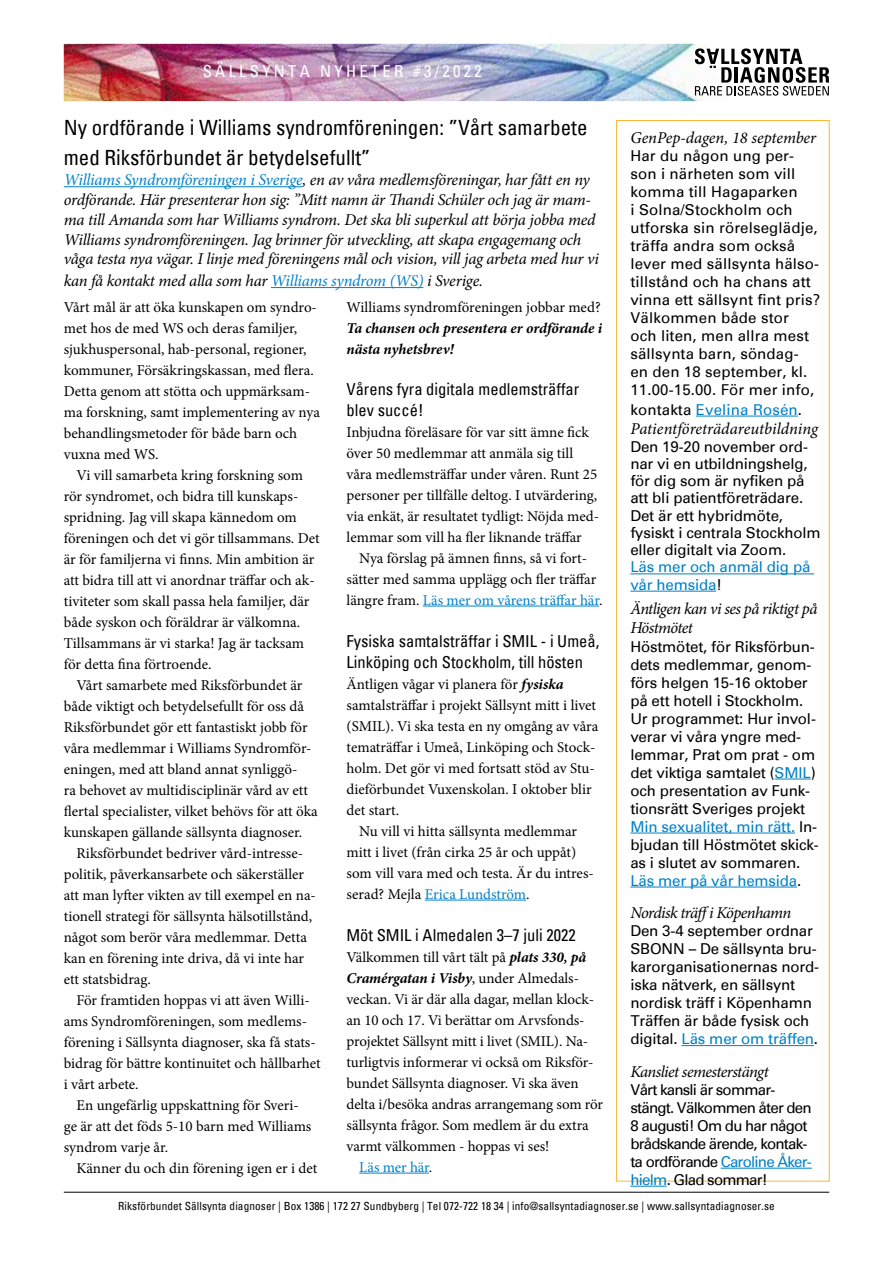
<style>
.page{position:relative;width:893px;height:1263px;background:#fff}
.page>*{position:absolute;margin:0;border:0;box-sizing:border-box;transform-origin:0 0}
.t1{font:condensed 21px/30px "Univers";color:#000}
.t2{font:italic 16.5px/19.8px "Minion Pro";letter-spacing:-.02em;color:#000}
.t3{font:condensed 16.5px/21px "Univers";color:#000}
.t4{font:italic 16.5px/19.8px "Minion Pro";letter-spacing:-.04em;color:#000}
.t5{font:italic 16.5px "Minion Pro";color:#000}
.t6{font:condensed 16.5px "Univers";letter-spacing:.2em;color:#fff}
.t7{font:italic 16.5px "Minion Pro";letter-spacing:-.045em;color:#000}
.t8{font:15px/21px "Minion Pro";letter-spacing:-.005em;color:#000}
.t9{font:15px/18px "Univers";letter-spacing:-.01em;color:#000}
.t10{font:15px/18px "Univers";letter-spacing:.01em;color:#000}
.t11{font:15px/18px "Univers";letter-spacing:-.05em;color:#000}
.t12{font:italic 700 15px/21px "Minion Pro";letter-spacing:-.005em;color:#000}
.t13{font:15px/17.2px "Univers";letter-spacing:-.01em;color:#0081c6}
.t14{font:15px "Univers";letter-spacing:.01em;color:#0081c6}
.t15{font:15px "Minion Pro";letter-spacing:-.01em;color:#0081c6}
.t16{font:condensed 11.25px "Univers";letter-spacing:.01em;color:#000}
.s1{color:#0081c6}
.s2{font-weight:700;font-style:italic}
.s3{font-weight:400;font-style:normal}
.s4{color:#000}
</style>
<div class="page">
<hr style="left:64px;top:1192px;width:765px;height:1px;background:#000">
<div style="left:616px;top:120px;width:214px;height:1061px;border:1px solid #f7b738"></div>
<img style="left:64px;top:44px;width:36px;height:57px">
<img style="left:100px;top:44px;width:288px;height:57px">
<img style="left:388px;top:44px;width:320px;height:57px">
<img style="left:676px;top:85px;width:32px;height:16px">
<svg style="left:695px;top:48px;width:134px;height:48px"></svg>
<hr style="left:64px;top:186px;width:239px;height:1px;background:#0081c6">
<hr style="left:271px;top:287px;width:152px;height:1px;background:#0081c6">
<hr style="left:423px;top:606px;width:176px;height:1px;background:#0081c6">
<hr style="left:425px;top:900px;width:101px;height:1px;background:#0081c6">
<hr style="left:359px;top:1173px;width:70px;height:1px;background:#0081c6">
<hr style="left:696px;top:416px;width:102px;height:1px;background:#0081c6">
<hr style="left:630px;top:573px;width:184px;height:1px;background:#0081c6">
<hr style="left:630px;top:591px;width:86px;height:1px;background:#0081c6">
<hr style="left:775px;top:779px;width:36px;height:1px;background:#0081c6">
<hr style="left:630px;top:833px;width:165px;height:1px;background:#0081c6">
<hr style="left:630px;top:887px;width:167px;height:1px;background:#0081c6">
<hr style="left:682px;top:1045px;width:132px;height:1px;background:#0081c6">
<hr style="left:721px;top:1168px;width:91px;height:1px;background:#0081c6">
<hr style="left:630px;top:1186px;width:37px;height:1px;background:#0081c6">
<p class="t6" style="left:203px;top:61px;width:280px">sällsynta nyheter #3/2022</p>
<h1 class="t1" style="left:64px;top:112px;width:525px">Ny ordförande i Williams syndromföreningen: ”Vårt samarbete med Riksförbundet är betydelsefullt”</h1>
<p class="t2" style="left:64px;top:170px;width:537px"><span class="s1">Williams Syndromföreningen i Sverige</span>, en av våra medlemsföreningar, har fått en ny ordförande. Här presenterar hon sig: ”Mitt namn är Thandi Schüler och jag är mam&shy;ma till Amanda som har Williams syndrom. Det ska bli superkul att börja jobba med Williams syndromföreningen. Jag brinner för utveckling, att skapa engagemang och våga testa nya vägar. I linje med föreningens mål och vision, vill jag arbeta med hur vi</p>
<p class="t2" style="left:64px;top:271px;width:421px">kan få kontakt med alla som har <span class="s1">Williams syndrom (WS)</span> i Sverige.</p>
<p class="t8" style="left:64px;top:296px;width:258px">Vårt mål är att öka kunskapen om syndro&shy;met hos de med WS och deras familjer, sjukhuspersonal, hab-personal, regioner, kommuner, Försäkringskassan, med flera.<br>Detta genom att stötta och uppmärksam&shy;ma forskning, samt implementering av nya behandlingsmetoder för både barn och vuxna med WS.</p>
<p class="t8" style="left:64px;top:464px;width:258px;text-indent:13px">Vi vill samarbeta kring forskning som rör syndromet, och bidra till kunskaps&shy;spridning. Jag vill skapa kännedom om föreningen och det vi gör tillsammans. Det är för familjerna vi finns. Min ambition är att bidra till att vi anordnar träffar och ak&shy;tiviteter som skall passa hela familjer, där både syskon och föräldrar är välkomna.<br>Tillsammans är vi starka! Jag är tacksam för detta fina förtroende.</p>
<p class="t8" style="left:64px;top:674px;width:255px;text-indent:13px">Vårt samarbete med Riksförbundet är både viktigt och betydelsefullt för oss då Riksförbundet gör ett fantastiskt jobb för våra medlemmar i Williams Syndromför&shy;eningen, med att bland annat synliggö-<br>ra behovet av multidisciplinär vård av ett flertal specialister, vilket behövs för att öka kunskapen gällande sällsynta diagnoser.</p>
<p class="t8" style="left:64px;top:842px;width:254px;text-indent:13px">Riksförbundet bedriver vård-intresse&shy;politik, påverkansarbete och säkerställer att man lyfter vikten av till exempel en na&shy;tionell strategi för sällsynta hälsotillstånd, något som berör våra medlemmar. Detta kan en förening inte driva, då vi inte har ett statsbidrag.</p>
<p class="t8" style="left:64px;top:989px;width:259px;text-indent:13px">För framtiden hoppas vi att även Willi&shy;ams Syndromföreningen, som medlems&shy;förening i Sällsynta diagnoser, ska få stats&shy;bidrag för bättre kontinuitet och hållbarhet i vårt arbete.</p>
<p class="t8" style="left:64px;top:1094px;width:249px;text-indent:13px">En ungefärlig uppskattning för Sveri&shy;ge är att det föds 5-10 barn med Williams syndrom varje år.</p>
<p class="t8" style="left:77px;top:1157px;width:242px">Känner du och din förening igen er i det</p>
<p class="t8" style="left:347px;top:296px;width:256px">Williams syndromföreningen jobbar med?</p>
<p class="t12" style="left:347px;top:317px;width:257px">Ta chansen och presentera er ordförande i nästa nyhetsbrev!</p>
<p class="t3" style="left:347px;top:378px;width:234px">Vårens fyra digitala medlemsträffar blev succé!</p>
<p class="t8" style="left:347px;top:421px;width:254px">Inbjudna föreläsare för var sitt ämne fick över 50 medlemmar att anmäla sig till våra medlemsträffar under våren. Runt 25 personer per tillfälle deltog. I utvärdering, via enkät, är resultatet tydligt: Nöjda med&shy;lemmar som vill ha fler liknande träffar</p>
<p class="t8" style="left:347px;top:547px;width:257px;text-align:center">Nya förslag på ämnen finns, så vi fort&shy;sätter med samma upplägg och fler träffar längre fram. <span class="s1">Läs mer om vårens träffar här</span>.</p>
<p class="t3" style="left:347px;top:630px;width:254px">Fysiska samtalsträffar i SMIL - i Umeå,<br>Linköping och Stockholm, till hösten</p>
<p class="t8" style="left:347px;top:673px;width:253px">Äntligen vågar vi planera för <span class="s2">fysiska </span>samtalsträffar i projekt Sällsynt mitt i livet (SMIL). Vi ska testa en ny omgång av våra tematräffar i Umeå, Linköping och Stock&shy;holm. Det gör vi med fortsatt stöd av Stu&shy;dieförbundet Vuxenskolan. I oktober blir det start.</p>
<p class="t8" style="left:347px;top:820px;width:249px;text-indent:13px">Nu vill vi hitta sällsynta medlemmar mitt i livet (från cirka 25 år och uppåt) som vill vara med och testa. Är du intres&shy;serad? Mejla <span class="s1">Erica Lundström</span>.</p>
<p class="t3" style="left:347px;top:924px;width:231px">Möt SMIL i Almedalen 3–7 juli 2022</p>
<p class="t8" style="left:347px;top:946px;width:241px">Välkommen till vårt tält på <span class="s2">plats 330, på</span></p>
<p class="t12" style="left:347px;top:967px;width:234px">Cramérgatan i Visby<span class="s3">, under Almedals-</span></p>
<p class="t8" style="left:347px;top:988px;width:249px">veckan. Vi är där alla dagar, mellan klock-</p>
<p class="t8" style="left:347px;top:1009px;width:240px">an 10 och 17. Vi berättar om Arvsfonds-</p>
<p class="t8" style="left:347px;top:1030px;width:243px">projektet Sällsynt mitt i livet (SMIL). Na-</p>
<p class="t8" style="left:347px;top:1051px;width:248px">turligtvis informerar vi också om Riksför-</p>
<p class="t8" style="left:347px;top:1072px;width:234px">bundet Sällsynta diagnoser. Vi ska även</p>
<p class="t8" style="left:347px;top:1093px;width:258px">delta i/besöka andras arrangemang som rör</p>
<p class="t8" style="left:347px;top:1114px;width:244px">sällsynta frågor. Som medlem är du extra</p>
<p class="t8" style="left:347px;top:1135px;width:204px">varmt välkommen - hoppas vi ses!</p>
<p class="t15" style="left:359px;top:1157px;width:74px">Läs mer här<span class="s4">.</span></p>
<p class="t5" style="left:630px;top:126px;width:187px">GenPep-dagen, 18 september</p>
<p class="t10" style="left:630px;top:147px;width:191px">Har du någon ung per&shy;son i närheten som vill komma till Hagaparken<br>i Solna/Stockholm och utforska sin rörelseglädje, träffa andra som också lever med sällsynta hälso&shy;tillstånd och ha chans att vinna ett sällsynt fint pris?<br>Välkommen både stor<br>och liten, men allra mest sällsynta barn, söndag-<br>en den 18 september, kl.<br>11.00-15.00. För mer info,</p>
<p class="t14" style="left:630px;top:400px;width:173px"><span class="s4">kontakta</span> Evelina Rosén<span class="s4">.</span></p>
<p class="t5" style="left:630px;top:418px;width:189px">Patientföreträdareutbildning</p>
<p class="t9" style="left:630px;top:438px;width:192px;line-height:17.2px">Den 19-20 november ord&shy;nar vi en utbildningshelg, för dig som är nyfiken på att bli patientföreträdare.<br>Det är ett hybridmöte, fysiskt i centrala Stockholm eller digitalt via Zoom.</p>
<p class="t13" style="left:630px;top:559px;width:181px">Läs mer och anmäl dig på vår hemsida<span class="s4">!</span></p>
<p class="t4" style="left:630px;top:598px;width:189px">Äntligen kan vi ses på riktigt på<br>Höstmötet</p>
<p class="t9" style="left:630px;top:637px;width:190px">Höstmötet, för Riksförbun&shy;dets medlemmar, genom&shy;förs helgen 15-16 oktober på ett hotell i Stockholm.<br>Ur programmet: Hur invol&shy;verar vi våra yngre med&shy;lemmar, Prat om prat - om det viktiga samtalet (<span class="s1">SMIL</span>) och presentation av Funk&shy;tionsrätt Sveriges projekt<br><span class="s1">Min sexualitet, min rätt.</span> In&shy;bjudan till Höstmötet skick&shy;as i slutet av sommaren.<br><span class="s1">Läs mer på vår hemsida</span>.</p>
<p class="t7" style="left:630px;top:901px;width:162px">Nordisk träffi Köpenhamn</p>
<p class="t9" style="left:630px;top:922px;width:190px">Den 3-4 september ordnar<br>SBONN – De sällsynta bru&shy;karorganisationernas nord&shy;iska nätverk, en sällsynt nordisk träff i Köpenhamn<br>Träffen är både fysisk och digital. <span class="s1">Läs mer om träffen</span>.</p>
<p class="t4" style="left:630px;top:1061px;width:140px">Kansliet semesterstängt</p>
<p class="t11" style="left:630px;top:1080px;width:183px">Vårt kansli är sommar&shy;stängt. Välkommen åter den<br>8 augusti! Om du har något brådskande ärende, kontak&shy;ta ordförande <span class="s1">Caroline Åker&shy;hielm</span>. Glad sommar!</p>
<p class="t16" style="left:118px;top:1199px;width:658px">Riksförbundet Sällsynta diagnoser | Box 1386 | 172 27 Sundbyberg | Tel 072-722 18 34 | info@sallsyntadiagnoser.se | www.sallsyntadiagnoser.se</p>
</div>
